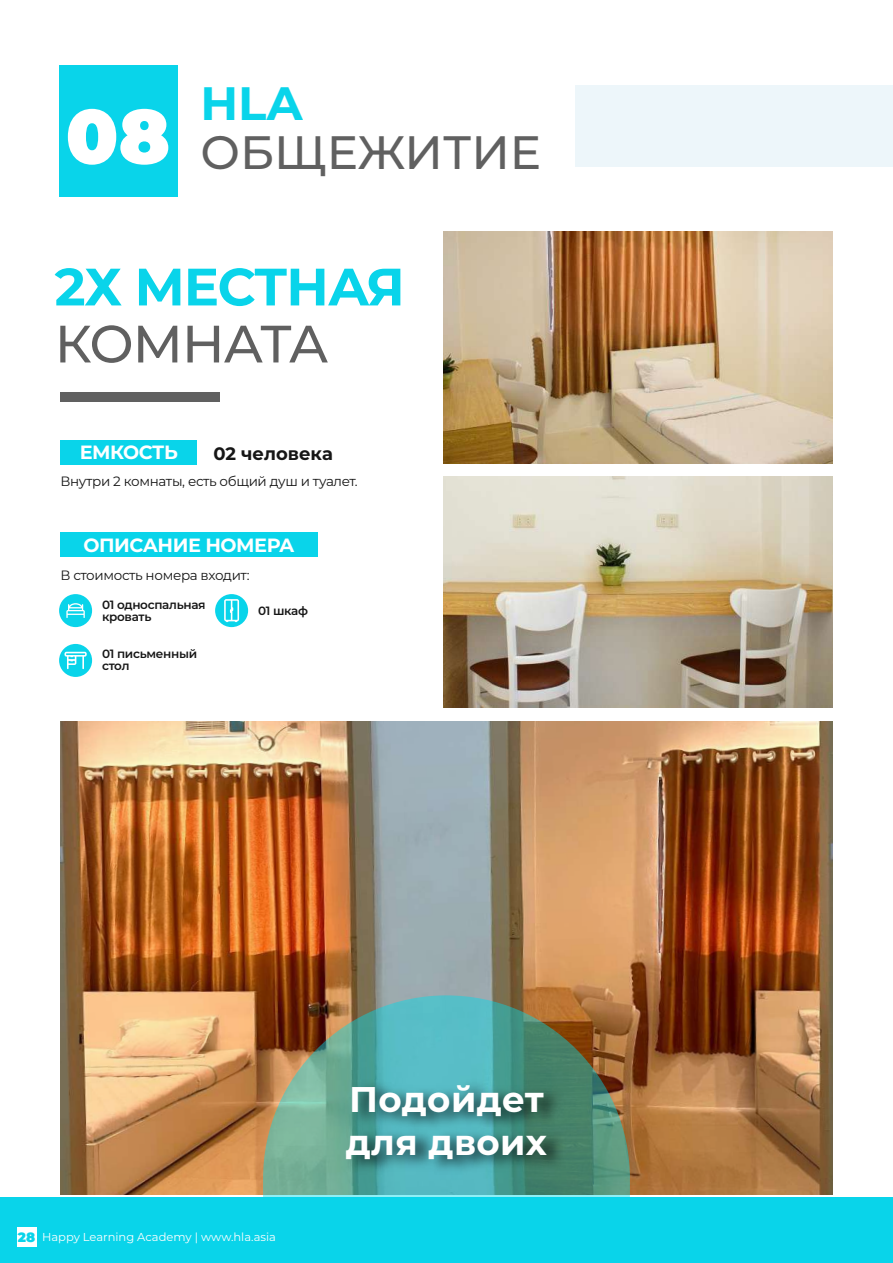
<style>
.page{position:relative;width:893px;height:1263px;background:#fff}
.page>*{position:absolute;margin:0;border:0;box-sizing:border-box;transform-origin:0 0}
.t1{font:900 76.35px "Montserrat";color:#fff}
.t2{font:700 52.5px "Montserrat";letter-spacing:-.025em;color:#09d4ea}
.t3{font:500 52.5px "Montserrat";letter-spacing:-.04em;color:#606060}
.t4{font:500 46.8px "Montserrat";color:#606060}
.t5{font:700 46.8px "Montserrat";color:#09d4ea}
.t6{font:700 35.7px/42.8px "Montserrat";letter-spacing:.01em;color:#fff}
.t7{font:700 19.2px "Montserrat";letter-spacing:-.025em;color:#fff}
.t8{font:700 18px "Montserrat";color:#161616}
.t9{font:13.5px "Montserrat";letter-spacing:-.025em;color:#161616}
.t10{font:600 12px/12px "Montserrat";letter-spacing:-.025em;color:#161616}
.t11{font:11.55px "Montserrat";color:#fff}
.s1{font-weight:900;font-size:13.5px;color:#09d4ea}
</style>
<div class="page">
<img style="left:60px;top:721px;width:773px;height:474px">
<svg style="left:263px;top:995px;width:367px;height:202px;background:#719079"></svg>
<img style="left:304px;top:1071px;width:306px;height:115px">
<div style="left:0;top:1197px;width:893px;height:66px;background:#09d4ea"></div>
<div style="left:60px;top:392px;width:160px;height:9px;background:#606060"></div>
<div style="left:59px;top:65px;width:119px;height:132px;background:#09d4ea"></div>
<div style="left:17px;top:1227px;width:20px;height:20px;background:#fff"></div>
<div style="left:60px;top:440px;width:137px;height:24px;background:#09d4ea"></div>
<div style="left:60px;top:532px;width:257px;height:25px;background:#09d4ea"></div>
<div style="left:59px;top:594px;width:33px;height:33px;background:#09d4ea;border-radius:50%"></div>
<svg style="left:66px;top:603px;width:19px;height:15px"></svg>
<div style="left:215px;top:594px;width:33px;height:33px;background:#09d4ea;border-radius:50%"></div>
<svg style="left:224px;top:599px;width:15px;height:23px"></svg>
<div style="left:59px;top:644px;width:33px;height:33px;background:#09d4ea;border-radius:50%"></div>
<svg style="left:65px;top:652px;width:22px;height:17px"></svg>
<div style="left:575px;top:85px;width:318px;height:82px;background:#edf6fa"></div>
<img style="left:443px;top:232px;width:390px;height:231px">
<img style="left:443px;top:476px;width:390px;height:231px">
<h1 class="t1" style="left:66px;top:79px;width:106px">08</h1>
<h3 class="t5" style="left:200px;top:70px;width:104px">HLA</h3>
<h3 class="t4" style="left:200px;top:120px;width:342px">ОБЩЕЖИТИЕ</h3>
<h2 class="t2" style="left:55px;top:249px;width:352px">2Х МЕСТНАЯ</h2>
<h2 class="t3" style="left:55px;top:307px;width:275px">КОМНАТА</h2>
<h3 class="t7" style="left:80px;top:439px;width:100px">ЕМКОСТЬ</h3>
<h3 class="t8" style="left:213px;top:440px;width:121px">02 человека</h3>
<p class="t9" style="left:60px;top:472px;width:299px">Внутри 2 комнаты, есть общий душ и туалет.</p>
<h3 class="t7" style="left:83px;top:531px;width:213px">ОПИСАНИЕ НОМЕРА</h3>
<p class="t9" style="left:60px;top:565px;width:191px">В стоимость номера входит:</p>
<p class="t10" style="left:102px;top:598px;width:105px">01 односпальная кровать</p>
<p class="t10" style="left:258px;top:604px;width:51px">01 шкаф</p>
<p class="t10" style="left:102px;top:647px;width:97px">01 письменный стол</p>
<p class="t11" style="left:18px;top:1229px;width:260px"><span class="s1">28</span> Happy Learning Academy | www.hla.asia</p>
<h3 class="t6" style="left:346px;top:1076px;width:203px">Подойдет для двоих</h3>
</div>
